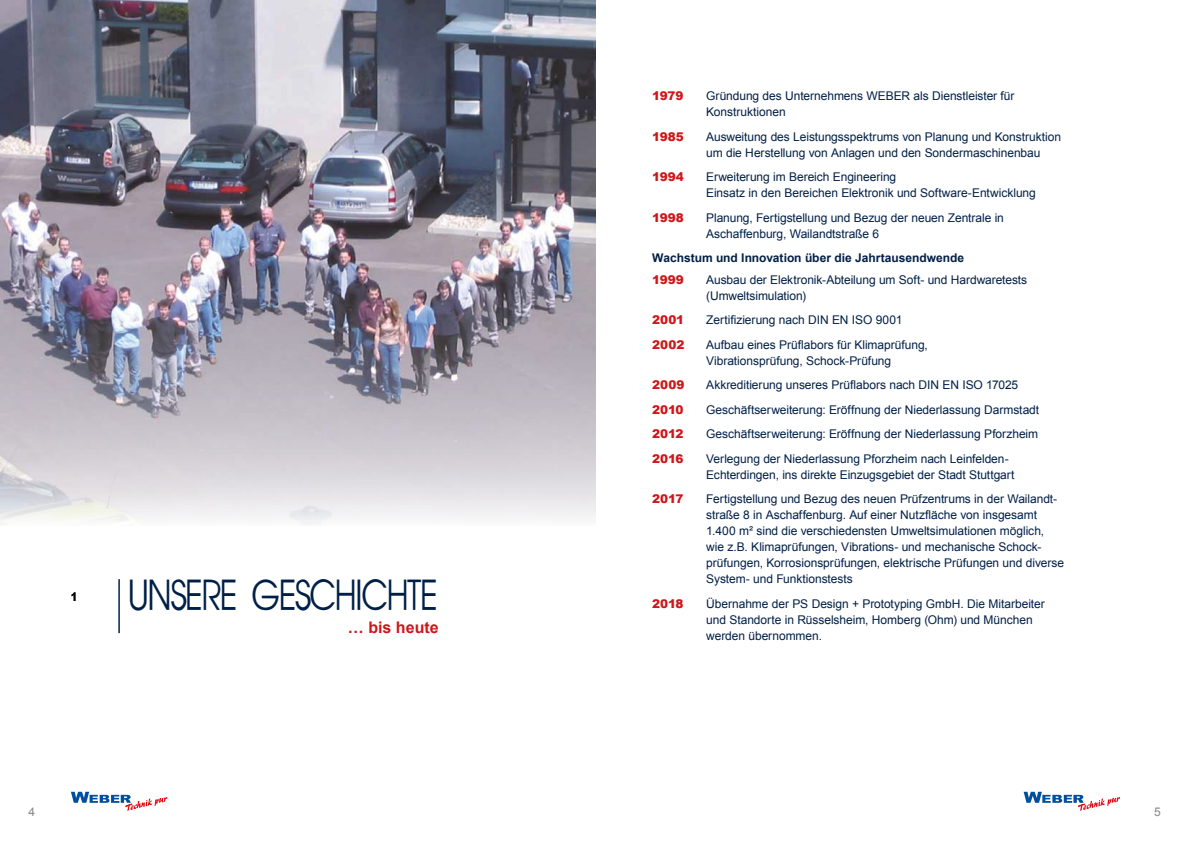
<style>
.page{position:relative;width:1191px;height:842px;background:#fff}
.page>*{position:absolute;margin:0;border:0;box-sizing:border-box;transform-origin:0 0}
.t1{font:46px "Avant Garde";letter-spacing:-.05em;color:#001f47;scale:.8 1}
.t2{font:700 16px "Arial";color:#cd171a}
.t3{font:12px/16px "Arial";letter-spacing:-.005em;color:#001f47}
.t4{font:900 12px "Arial";letter-spacing:.005em;color:#cd171a}
.t5{font:700 12px "Arial";color:#001f47}
.t6{font:12px "Arial";color:#878787}
.t7{font:700 12px "Arial";color:#000}
</style>
<div class="page">
<svg style="left:1023px;top:792px;width:97px;height:19px"></svg>
<svg style="left:71px;top:792px;width:96px;height:19px"></svg>
<img style="left:0;top:0;width:595px;height:524px">
<hr style="left:119px;top:579px;width:1px;height:54px;background:#001f47">
<p class="t7" style="left:71px;top:589px;width:8px">1</p>
<h1 class="t1" style="left:128px;top:576px;width:390px">UNSERE GESCHICHTE</h1>
<h2 class="t2" style="left:348px;top:617px;width:92px">… bis heute</h2>
<p class="t4" style="left:652px;top:87px;width:33px">1979</p>
<p class="t3" style="left:706px;top:88px;width:310px">Gründung des Unternehmens WEBER als Dienstleister für<br>Konstruktionen</p>
<p class="t4" style="left:652px;top:128px;width:33px">1985</p>
<p class="t3" style="left:706px;top:129px;width:356px">Ausweitung des Leistungsspektrums von Planung und Konstruktion um die Herstellung von Anlagen und den Sondermaschinenbau</p>
<p class="t4" style="left:652px;top:168px;width:33px">1994</p>
<p class="t3" style="left:706px;top:169px;width:331px">Erweiterung im Bereich Engineering<br>Einsatz in den Bereichen Elektronik und Software-Entwicklung</p>
<p class="t4" style="left:652px;top:209px;width:33px">1998</p>
<p class="t3" style="left:706px;top:210px;width:299px">Planung, Fertigstellung und Bezug der neuen Zentrale in<br>Aschaffenburg, Wailandtstraße 6</p>
<p class="t5" style="left:652px;top:250px;width:313px">Wachstum und Innovation über die Jahrtausendwende</p>
<p class="t4" style="left:652px;top:271px;width:33px">1999</p>
<p class="t3" style="left:706px;top:272px;width:322px">Ausbau der Elektronik-Abteilung um Soft- und Hardwaretests (Umweltsimulation)</p>
<p class="t4" style="left:652px;top:311px;width:34px">2001</p>
<p class="t3" style="left:706px;top:312px;width:198px">Zertifizierung nach DIN EN ISO 9001</p>
<p class="t4" style="left:652px;top:336px;width:34px">2002</p>
<p class="t3" style="left:706px;top:337px;width:223px">Aufbau eines Prüflabors für Klimaprüfung,<br>Vibrationsprüfung, Schock-Prüfung</p>
<p class="t4" style="left:652px;top:376px;width:34px">2009</p>
<p class="t3" style="left:706px;top:377px;width:313px">Akkreditierung unseres Prüflabors nach DIN EN ISO 17025</p>
<p class="t4" style="left:652px;top:401px;width:33px">2010</p>
<p class="t3" style="left:706px;top:402px;width:334px">Geschäftserweiterung: Eröffnung der Niederlassung Darmstadt</p>
<p class="t4" style="left:652px;top:425px;width:33px">2012</p>
<p class="t3" style="left:706px;top:426px;width:333px">Geschäftserweiterung: Eröffnung der Niederlassung Pforzheim</p>
<p class="t4" style="left:652px;top:450px;width:33px">2016</p>
<p class="t3" style="left:706px;top:451px;width:310px">Verlegung der Niederlassung Pforzheim nach Leinfelden-<br>Echterdingen, ins direkte Einzugsgebiet der Stadt Stuttgart</p>
<p class="t4" style="left:652px;top:490px;width:33px">2017</p>
<p class="t3" style="left:706px;top:491px;width:359px">Fertigstellung und Bezug des neuen Prüfzentrums in der Wailandt&shy;straße 8 in Aschaffenburg. Auf einer Nutzfläche von insgesamt 1.400 m² sind die verschiedensten Umweltsimulationen möglich, wie z.B. Klimaprüfungen, Vibrations- und mechanische Schock&shy;prüfungen, Korrosionsprüfungen, elektrische Prüfungen und diverse System- und Funktionstests</p>
<p class="t4" style="left:652px;top:595px;width:33px">2018</p>
<p class="t3" style="left:706px;top:596px;width:340px">Übernahme der PS Design + Prototyping GmbH. Die Mitarbeiter und Standorte in Rüsselsheim, Homberg (Ohm) und München werden übernommen.</p>
<p class="t6" style="left:28px;top:804px;width:8px">4</p>
<p class="t6" style="left:1154px;top:804px;width:8px">5</p>
</div>
